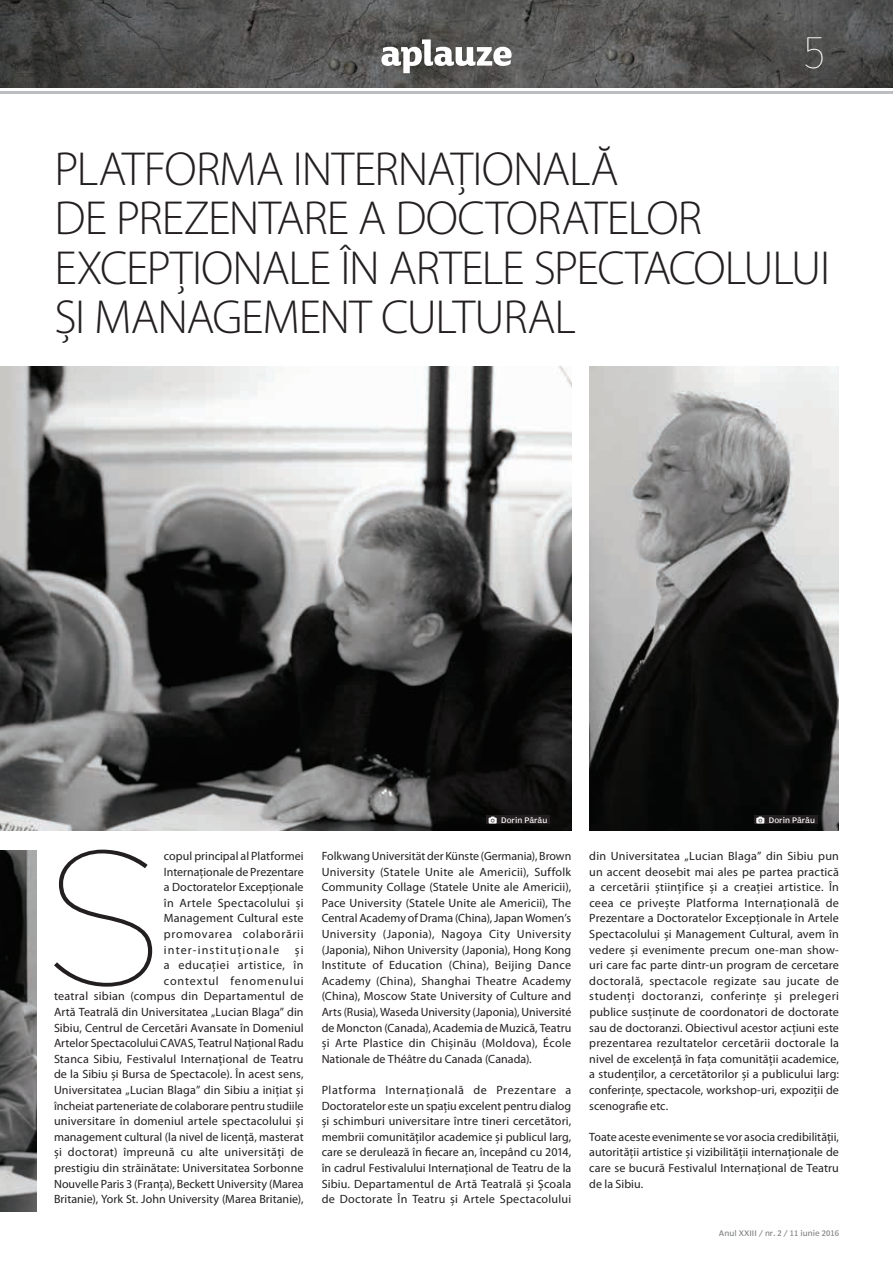
<style>
.page{position:relative;width:893px;height:1263px;background:#fff}
.page>*{position:absolute;margin:0;border:0;box-sizing:border-box;transform-origin:0 0}
.t1{font:100 190.35px "Gotham";color:#231f20}
.t2{font:300 48px/49.5px "Myriad Pro";letter-spacing:-.025em;color:#231f20}
.t3{font:100 46.5px "Fira Sans";color:#fff}
.t4{font:12px/15.6px "Myriad Pro";letter-spacing:.01em;color:#231f20;text-align:justify}
.t5{font:7.5px "Poynter Agate Regular One";color:#808285}
.t6{font:7.5px "Poynter Agate Regular One";color:#fff}
</style>
<div class="page">
<img style="left:0;top:0;width:893px;height:87px">
<svg style="left:381px;top:39px;width:131px;height:34px"></svg>
<hr style="left:0;top:91px;width:893px;height:3px;background:#bcbdc0">
<img style="left:0;top:367px;width:571px;height:463px">
<img style="left:589px;top:367px;width:250px;height:463px">
<img style="left:0;top:851px;width:36px;height:361px">
<div style="left:486px;top:815px;width:63px;height:9px;background:#231f20"></div>
<div style="left:754px;top:815px;width:63px;height:9px;background:#231f20"></div>
<h3 class="t3" style="left:803px;top:19px;width:24px">5</h3>
<h2 class="t2" style="left:55px;top:145px;width:777px">PLATFORMA INTERNAȚIONALĂ<br>DE PREZENTARE A DOCTORATELOR<br>EXCEPȚIONALE ÎN ARTELE SPECTACOLULUI<br>ȘI MANAGEMENT CULTURAL</h2>
<h1 class="t1" style="left:43px;top:800px;width:124px">S</h1>
<p class="t4" style="left:164px;top:848px;width:141px">copul principal al Platformei Internaționale de Prezentare a Doctoratelor Excepționale în Artele Spectacolului și Management Cultural este promovarea colaborării inter-instituționale</p>
<p class="t4" style="left:54px;top:942px;width:251px;text-align:right">și<br>a educației artistice, în<br>contextul fenomenului<br>teatral sibian (compus din Departamentul de Artă Teatrală din Universitatea „Lucian Blaga” din Sibiu, Centrul de Cercetări Avansate în Domeniul Artelor Spectacolului CAVAS, Teatrul Național Radu Stanca Sibiu, Festivalul Internațional de Teatru de la Sibiu și Bursa de Spectacole). În acest sens, Universitatea „Lucian Blaga” din Sibiu a inițiat și încheiat parteneriate de colaborare pentru studiile universitare în domeniul artele spectacolului și management cultural (la nivel de licență, masterat și doctorat) împreună cu alte universități de prestigiu din străinătate: Universitatea Sorbonne Nouvelle Paris 3 (Franța), Beckett University (Marea Britanie), York St. John University (Marea Britanie),</p>
<p class="t6" style="left:501px;top:815px;width:48px">Dorin Părău</p>
<p class="t6" style="left:769px;top:815px;width:48px">Dorin Părău</p>
<p class="t4" style="left:322px;top:848px;width:251px">Folkwang Universität der Künste (Germania), Brown University (Statele Unite ale Americii), Suffolk Community Collage (Statele Unite ale Americii), Pace University (Statele Unite ale Americii), The Central Academy of Drama (China), Japan Women’s University (Japonia), Nagoya City University (Japonia), Nihon University (Japonia), Hong Kong Institute of Education (China), Beijing Dance Academy (China), Shanghai Theatre Academy (China), Moscow State University of Culture and Arts (Rusia), Waseda University (Japonia), Université de Moncton (Canada), Academia de Muzică, Teatru și Arte Plastice din Chișinău (Moldova), École Nationale de Théâtre du Canada (Canada).</p>
<p class="t4" style="left:322px;top:1082px;width:251px">Platforma Internațională de Prezentare a Doctoratelor este un spațiu excelent pentru dialog și schimburi universitare între tineri cercetători, membrii comunităților academice și publicul larg, care se derulează în fiecare an, începând cu 2014, în cadrul Festivalului Internațional de Teatru de la Sibiu. Departamentul de Artă Teatrală și Școala de Doctorate În Teatru și Artele Spectacolului</p>
<p class="t4" style="left:589px;top:848px;width:251px">din Universitatea „Lucian Blaga” din Sibiu pun un accent deosebit mai ales pe partea practică a cercetării științifice și a creației artistice. În ceea ce privește Platforma Internațională de Prezentare a Doctoratelor Excepționale în Artele Spectacolului și Management Cultural, avem în vedere și evenimente precum one-man show&shy;uri care fac parte dintr-un program de cercetare doctorală, spectacole regizate sau jucate de studenți doctoranzi, conferințe și prelegeri publice susținute de coordonatori de doctorate sau de doctoranzi. Obiectivul acestor acțiuni este prezentarea rezultatelor cercetării doctorale la nivel de excelență în fața comunității academice, a studenților, a cercetătorilor și a publicului larg: conferințe, spectacole, workshop-uri, expoziții de scenografie etc.</p>
<p class="t4" style="left:589px;top:1129px;width:251px">Toate aceste evenimente se vor asocia credibilității, autorității artistice și vizibilității internaționale de care se bucură Festivalul Internațional de Teatru de la Sibiu.</p>
<p class="t5" style="left:719px;top:1228px;width:122px">Anul XXIII / nr. 2 / 11 iunie 2016</p>
</div>
